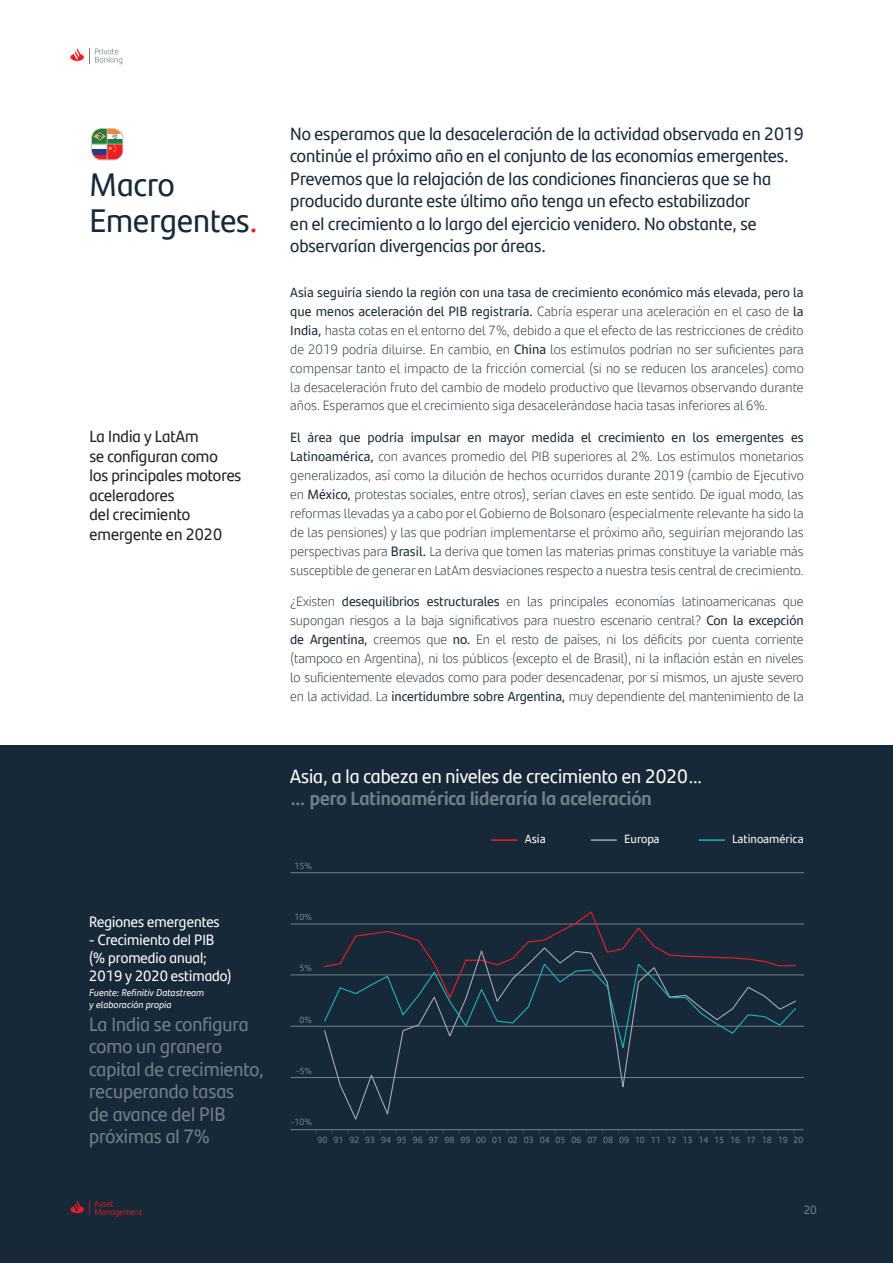
<style>
.page{position:relative;width:893px;height:1263px;background:#fff}
.page>*{position:absolute;margin:0;border:0;box-sizing:border-box;transform-origin:0 0}
.Titular_h3-rojo{font:33px/36px "Santander Headline";color:#172938}
.SumarioGrafico{font:19.5px/22.5px "Santander Headline";color:#727f8a}
.info-titulares_posit{font:19.5px/22.5px "Santander Headline";color:#fff}
.entradilla{font:18px/22.5px "Santander Headline";color:#172938}
.Ladillo_1{font:16.5px/19.5px "Santander Headline";color:#231f20}
.Titulos_graficos{font:15px/18px "Santander Headline";color:#fff}
.p1{font:300 13.5px/18.9px "Santander Text";letter-spacing:-.005em;color:#172938;text-align:justify}
.t1{font:12px "Santander Text";color:#fff}
.t2{font:12px "Santander Headline";color:#727f8a}
.FuenteGrafico{font:italic 9.75px/12px "Santander Text";color:#fff}
.t3{font:9px "Santander Text";color:#727f8a}
.t4{font:5.25px "Santander Text";color:#727f8a;scale:.77 1}
.s1{color:#ee1d23}
.s2{font-weight:400}
.s3{font-weight:700;color:#727f8a}
</style>
<div class="page">
<svg style="left:70px;top:48px;width:52px;height:16px"></svg>
<div style="left:0;top:745px;width:893px;height:518px;background:#172938"></div>
<svg style="left:70px;top:1200px;width:72px;height:16px"></svg>
<svg style="left:89px;top:126px;width:36px;height:36px"></svg>
<svg style="left:91px;top:128px;width:32px;height:32px"></svg>
<hr style="left:699px;top:839px;width:25px;height:2px;background:#1cb3bb">
<hr style="left:591px;top:839px;width:25px;height:2px;background:#a1aab3">
<hr style="left:492px;top:839px;width:25px;height:2px;background:#ee1d23">
<hr style="left:291px;top:872px;width:513px;height:1px;background:#727f8a">
<hr style="left:291px;top:924px;width:513px;height:1px;background:#727f8a">
<hr style="left:291px;top:975px;width:513px;height:1px;background:#727f8a">
<hr style="left:291px;top:1026px;width:513px;height:1px;background:#727f8a">
<hr style="left:291px;top:1077px;width:513px;height:1px;background:#727f8a">
<hr style="left:291px;top:1129px;width:512px;height:1px;background:#727f8a">
<svg style="left:330px;top:1053px;width:299px;height:67px"></svg>
<svg style="left:323px;top:911px;width:474px;height:142px"></svg>
<p class="Titular_h3-rojo" style="left:90px;top:165px;width:170px">Macro<br>Emergentes<span class="s1">.</span></p>
<p class="Ladillo_1" style="left:90px;top:426px;width:153px">La India y LatAm<br>se configuran como<br>los principales motores aceleradores<br>del crecimiento emergente en 2020</p>
<p class="Titulos_graficos" style="left:89px;top:912px;width:132px">Regiones emergentes</p>
<p class="Titulos_graficos" style="left:89px;top:930px;width:144px">- Crecimiento del PIB (% promedio anual;<br>2019 y 2020 estimado)</p>
<p class="FuenteGrafico" style="left:89px;top:986px;width:117px">Fuente: Refinitiv Datastream y elaboración propia</p>
<p class="SumarioGrafico" style="left:89px;top:1011px;width:176px">La India se configura como un granero capital de crecimiento, recuperando tasas<br>de avance del PIB próximas al 7%</p>
<p class="entradilla" style="left:290px;top:121px;width:515px">No esperamos que la desaceleración de la actividad observada en 2019 continúe el próximo año en el conjunto de las economías emergentes.<br>Prevemos que la relajación de las condiciones financieras que se ha producido durante este último año tenga un efecto estabilizador<br>en el crecimiento a lo largo del ejercicio venidero. No obstante, se observarían divergencias por áreas.</p>
<p class="p1" style="left:290px;top:282px;width:515px"><span class="s2">Asia seguiría siendo la región con una tasa de crecimiento económico más elevada, pero la que menos aceleración del PIB registraría.</span> Cabría esperar una aceleración en el caso de <span class="s2">la India,</span> hasta cotas en el entorno del 7%, debido a que el efecto de las restricciones de crédito de 2019 podría diluirse. En cambio, en <span class="s2">China</span> los estímulos podrían no ser suficientes para compensar tanto el impacto de la fricción comercial (si no se reducen los aranceles) como la desaceleración fruto del cambio de modelo productivo que llevamos observando durante años. Esperamos que el crecimiento siga desacelerándose hacia tasas inferiores al 6%.</p>
<p class="p1" style="left:290px;top:427px;width:515px"><span class="s2">El área que podría impulsar en mayor medida el crecimiento en los emergentes es Latinoamérica,</span> con avances promedio del PIB superiores al 2%. Los estímulos monetarios generalizados, así como la dilución de hechos ocurridos durante 2019 (cambio de Ejecutivo en <span class="s2">México,</span> protestas sociales, entre otros), serían claves en este sentido. De igual modo, las reformas llevadas ya a cabo por el Gobierno de Bolsonaro (especialmente relevante ha sido la de las pensiones) y las que podrían implementarse el próximo año, seguirían mejorando las perspectivas para <span class="s2">Brasil.</span> La deriva que tomen las materias primas constituye la variable más susceptible de generar en LatAm desviaciones respecto a nuestra tesis central de crecimiento.</p>
<p class="p1" style="left:290px;top:591px;width:515px">¿Existen <span class="s2">desequilibrios estructurales</span> en las principales economías latinoamericanas que supongan riesgos a la baja significativos para nuestro escenario central? <span class="s2">Con la excepción de Argentina,</span> creemos que <span class="s2">no.</span> En el resto de países, ni los déficits por cuenta corriente (tampoco en Argentina), ni los públicos (excepto el de Brasil), ni la inflación están en niveles lo suficientemente elevados como para poder desencadenar, por sí mismos, un ajuste severo en la actividad. La <span class="s2">incertidumbre sobre Argentina,</span> muy dependiente del mantenimiento de la</p>
<p class="info-titulares_posit" style="left:290px;top:763px;width:414px">Asia, a la cabeza en niveles de crecimiento en 2020… <span class="s3">… pero Latinoamérica lideraría la aceleración</span></p>
<p class="t1" style="left:525px;top:830px;width:23px">Asia</p>
<p class="t1" style="left:624px;top:830px;width:37px">Europa</p>
<p class="t1" style="left:732px;top:830px;width:73px">Latinoamérica</p>
<p class="t3" style="left:295px;top:859px;width:19px">15%</p>
<p class="t3" style="left:295px;top:910px;width:19px">10%</p>
<p class="t3" style="left:300px;top:961px;width:14px">5%</p>
<p class="t3" style="left:300px;top:1013px;width:14px">0%</p>
<p class="t3" style="left:296px;top:1064px;width:17px">-5%</p>
<p class="t3" style="left:291px;top:1115px;width:22px">-10%</p>
<p class="t4" style="left:363px;top:1127px;width:3px">|</p>
<p class="t4" style="left:379px;top:1127px;width:3px">|</p>
<p class="t4" style="left:395px;top:1127px;width:3px">|</p>
<p class="t4" style="left:411px;top:1127px;width:3px">|</p>
<p class="t4" style="left:427px;top:1127px;width:3px">|</p>
<p class="t4" style="left:443px;top:1127px;width:3px">|</p>
<p class="t4" style="left:459px;top:1127px;width:3px">|</p>
<p class="t4" style="left:475px;top:1127px;width:3px">|</p>
<p class="t4" style="left:491px;top:1127px;width:3px">|</p>
<p class="t4" style="left:570px;top:1127px;width:3px">|</p>
<p class="t4" style="left:586px;top:1127px;width:3px">|</p>
<p class="t4" style="left:602px;top:1127px;width:3px">|</p>
<p class="t4" style="left:618px;top:1127px;width:3px">|</p>
<p class="t4" style="left:634px;top:1127px;width:3px">|</p>
<p class="t4" style="left:650px;top:1127px;width:3px">|</p>
<p class="t4" style="left:666px;top:1127px;width:3px">|</p>
<p class="t4" style="left:682px;top:1127px;width:3px">|</p>
<p class="t4" style="left:777px;top:1127px;width:3px">|</p>
<p class="t4" style="left:793px;top:1127px;width:3px">|</p>
<p class="t3" style="left:318px;top:1133px;width:487px">90 91 92 93 94 95 96 97 98 99 00 01 02 03 04 05 06 07 08 09 10 11 12 13 14 15 16 17 18 19 20</p>
<p class="t2" style="left:804px;top:1201px;width:15px">20</p>
</div>
